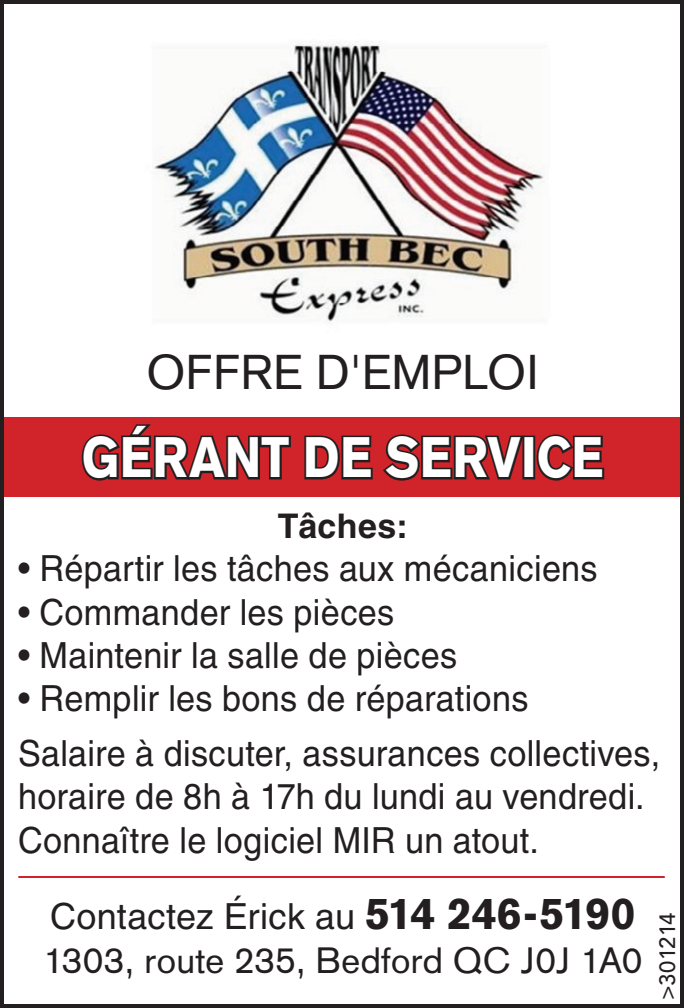
<style>
.page{position:relative;width:684px;height:1008px;background:#fff}
.page>*{position:absolute;margin:0;border:0;box-sizing:border-box;transform-origin:0 0}
.t1{font:900 56px "Akzidenz Grotesk";letter-spacing:.005em;color:#fff;scale:.88 1}
.t2{font:48px "Akzidenz Grotesk";letter-spacing:.005em;color:#231f20}
.t3{font:36px/55.2px "Helvetica LT Std";letter-spacing:.01em;color:#231f20;scale:.95 1}
.t4{font:36px "Akzidenz Grotesk";letter-spacing:.01em;color:#231f20}
.t5{font:36px "Helvetica LT Std";letter-spacing:.01em;color:#231f20}
.t6{font:700 34px "Helvetica LT Std";letter-spacing:.01em;color:#231f20}
.t7{font:500 22px "Avenir LT Std";letter-spacing:.005em;color:#231f20}
.s1{font-family:"Akzidenz Grotesk";font-weight:900;font-size:44px}
</style>
<div class="page">
<img style="left:154px;top:41px;width:390px;height:283px">
<div style="left:0;top:418px;width:684px;height:79px;background:#d1232a"></div>
<svg style="left:80px;top:417px;width:213px;height:64px"></svg>
<svg style="left:304px;top:434px;width:222px;height:47px"></svg>
<div style="left:522px;top:436px;width:13px;height:43px;border:4px solid #231f20"></div>
<svg style="left:535px;top:434px;width:70px;height:47px"></svg>
<hr style="left:18px;top:876px;width:647px;height:2px;background:#d1232a">
<div style="left:0;top:0;width:684px;height:1008px;border:4px solid #231f20"></div>
<h2 class="t2" style="left:146px;top:344px;width:394px">OFFRE D'EMPLOI</h2>
<h1 class="t1" style="left:82px;top:424px;width:594px">GÉRANT DE SERVICE</h1>
<p class="t6" style="left:278px;top:506px;width:132px">Tâches:</p>
<p class="t3" style="left:18px;top:541px;width:612px">• Répartir les tâches aux mécaniciens</p>
<p class="t3" style="left:18px;top:584px;width:398px">• Commander les pièces</p>
<p class="t3" style="left:18px;top:628px;width:464px">• Maintenir la salle de pièces</p>
<p class="t3" style="left:18px;top:671px;width:678px">• Remplir les bons de réparations<br>Salaire à discuter, assurances collectives,</p>
<p class="t3" style="left:18px;top:775px;width:661px;line-height:43.2px">horaire de 8h à 17h du lundi au vendredi.<br>Connaître le logiciel MIR un atout.</p>
<p class="t5" style="left:50px;top:896px;width:587px">Contactez Érick au <span class="s1">514 246-5190</span></p>
<p class="t4" style="left:43px;top:939px;width:601px">1303, route 235, Bedford QC J0J 1A0</p>
<p class="t7" style="left:655px;top:1000px;width:89px;rotate:-90deg">&gt;301214</p>
</div>
